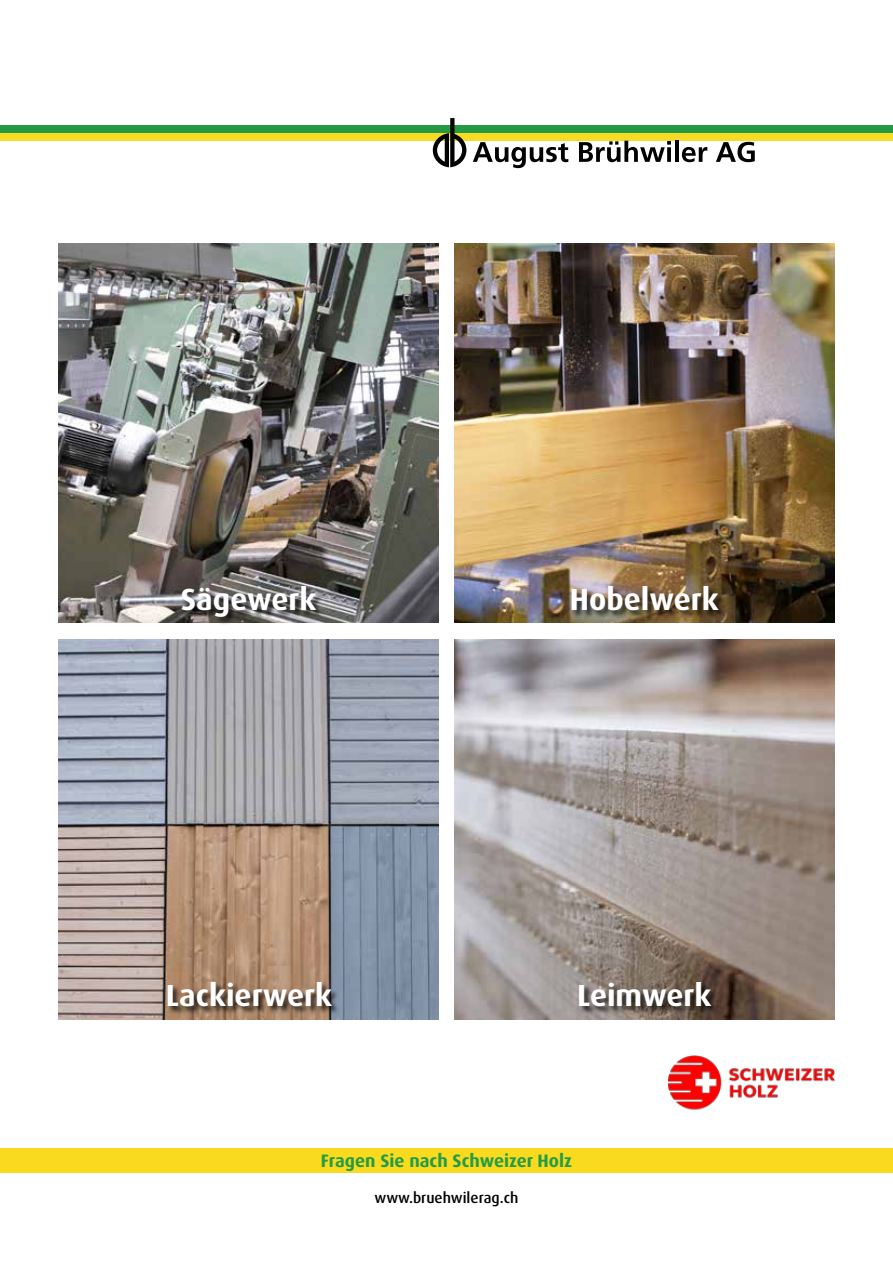
<style>
.page{position:relative;width:893px;height:1263px;background:#fff}
.page>*{position:absolute;margin:0;border:0;box-sizing:border-box;transform-origin:0 0}
.t1{font:700 30.6px "Dax OT";color:#fff}
.t2{font:700 18px "Dax OT";color:#239c46}
.t3{font:500 15px "Dax OT";color:#000}
</style>
<div class="page">
<div style="left:0;top:1148px;width:893px;height:25px;background:#f9da1f"></div>
<img style="left:59px;top:243px;width:379px;height:380px">
<img style="left:59px;top:639px;width:379px;height:380px">
<img style="left:455px;top:243px;width:379px;height:380px">
<img style="left:455px;top:639px;width:379px;height:380px">
<img style="left:668px;top:1055px;width:167px;height:55px">
<div style="left:571px;top:585px;width:156px;height:33px;background:#000;opacity:.75"></div>
<div style="left:182px;top:585px;width:142px;height:40px;background:#000;opacity:.75"></div>
<div style="left:167px;top:982px;width:173px;height:33px;background:#000;opacity:.75"></div>
<div style="left:579px;top:982px;width:140px;height:33px;background:#000;opacity:.75"></div>
<div style="left:0;top:126px;width:893px;height:7px;background:#269945"></div>
<div style="left:0;top:133px;width:893px;height:7px;background:#f7db24"></div>
<svg style="left:473px;top:142px;width:95px;height:26px"></svg>
<svg style="left:579px;top:141px;width:92px;height:21px"></svg>
<svg style="left:667px;top:147px;width:4px;height:15px"></svg>
<hr style="left:675px;top:141px;width:4px;height:21px;background:#000">
<svg style="left:682px;top:147px;width:25px;height:15px"></svg>
<svg style="left:716px;top:142px;width:39px;height:20px"></svg>
<svg style="left:433px;top:118px;width:33px;height:49px"></svg>
<p class="t1" style="left:181px;top:580px;width:137px">Sägewerk</p>
<p class="t1" style="left:570px;top:580px;width:151px">Hobelwerk</p>
<p class="t1" style="left:166px;top:976px;width:168px">Lackierwerk</p>
<p class="t1" style="left:577px;top:976px;width:136px">Leimwerk</p>
<p class="t2" style="left:321px;top:1149px;width:253px">Fragen Sie nach Schweizer Holz</p>
<p class="t3" style="left:375px;top:1188px;width:145px">www.bruehwilerag.ch</p>
</div>
